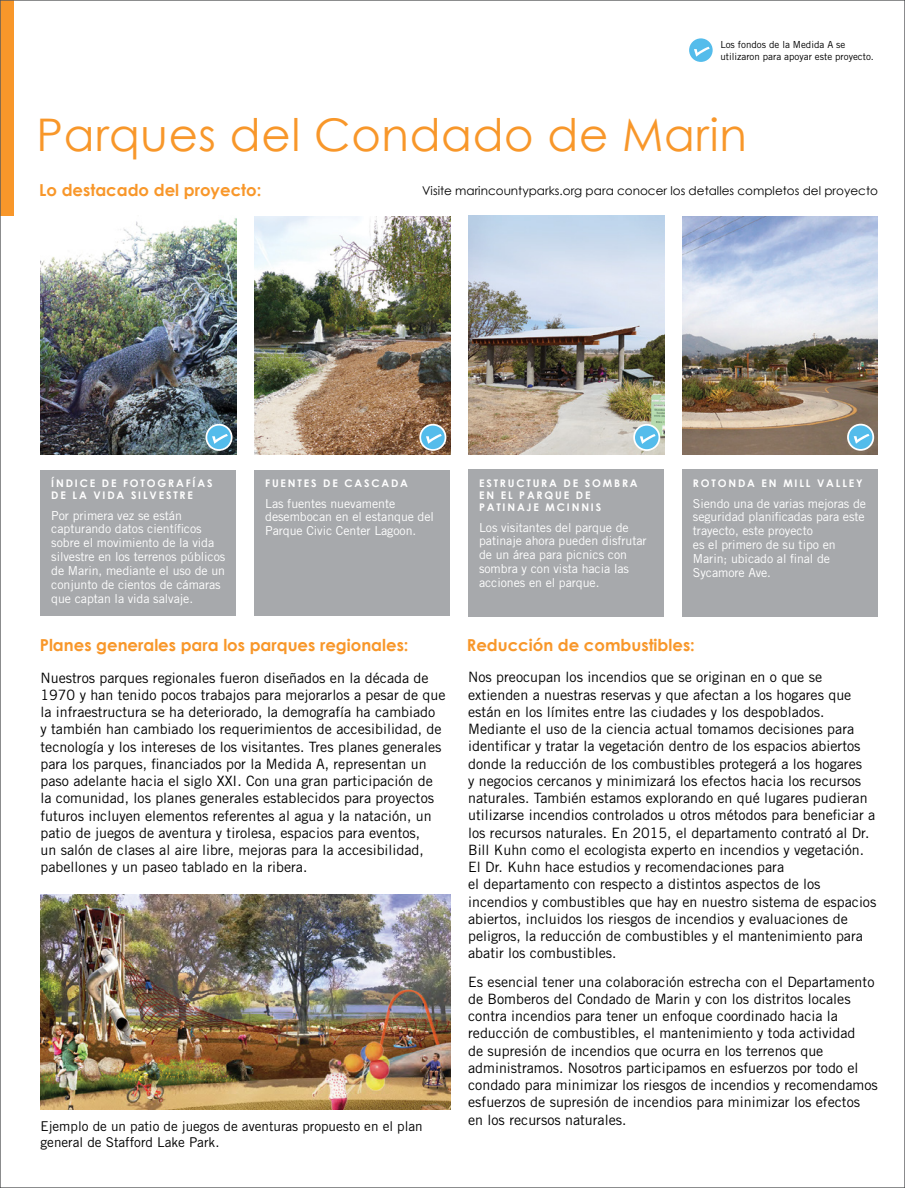
<style>
.page{position:relative;width:905px;height:1188px;background:#fff}
.page>*{position:absolute;margin:0;border:0;box-sizing:border-box;transform-origin:0 0}
.t1{font:45px "Century Gothic";letter-spacing:.015em;color:#f8972a}
.t2{font:700 16.5px "Century Gothic";color:#f8972a}
.t3{font:14.25px/17.2px "Trade Gothic";color:#000}
.t4{font:13.5px/16.5px "Trade Gothic";color:#000}
.t5{font:12.3px/13.8px "Trade Gothic";letter-spacing:-.005em;color:#fff}
.t6{font:12px "Century Gothic";color:#000}
.t7{font:700 10.5px/12px "Century Gothic";letter-spacing:.175em;color:#fff}
.t8{font:9.75px/12px "Trade Gothic";color:#000}
</style>
<div class="page">
<img style="left:468px;top:216px;width:196px;height:239px">
<img style="left:254px;top:216px;width:196px;height:239px">
<img style="left:40px;top:218px;width:196px;height:237px">
<img style="left:682px;top:216px;width:196px;height:239px">
<img style="left:40px;top:894px;width:410px;height:216px">
<div style="left:40px;top:470px;width:196px;height:146px;background:#a7a9ac"></div>
<div style="left:468px;top:470px;width:196px;height:147px;background:#a7a9ac"></div>
<div style="left:682px;top:470px;width:196px;height:147px;background:#a7a9ac"></div>
<div style="left:254px;top:470px;width:196px;height:146px;background:#a7a9ac"></div>
<div style="left:0;top:0;width:13px;height:216px;background:#f8972a"></div>
<div style="left:206px;top:425px;width:26px;height:25px;background:#54bceb;border-radius:50%"></div>
<div style="left:205px;top:424px;width:27px;height:27px;border:2px solid #fff;border-radius:50%"></div>
<svg style="left:212px;top:434px;width:16px;height:10px"></svg>
<div style="left:420px;top:425px;width:25px;height:25px;background:#54bceb;border-radius:50%"></div>
<div style="left:419px;top:424px;width:27px;height:27px;border:2px solid #fff;border-radius:50%"></div>
<svg style="left:426px;top:434px;width:15px;height:10px"></svg>
<div style="left:634px;top:425px;width:25px;height:25px;background:#54bceb;border-radius:50%"></div>
<div style="left:633px;top:424px;width:27px;height:27px;border:2px solid #fff;border-radius:50%"></div>
<svg style="left:640px;top:434px;width:15px;height:10px"></svg>
<div style="left:688px;top:38px;width:25px;height:25px;background:#54bceb;border-radius:50%"></div>
<div style="left:687px;top:37px;width:27px;height:27px;border:2px solid #fff;border-radius:50%"></div>
<svg style="left:694px;top:47px;width:15px;height:10px"></svg>
<div style="left:848px;top:425px;width:25px;height:25px;background:#54bceb;border-radius:50%"></div>
<div style="left:847px;top:424px;width:27px;height:27px;border:2px solid #fff;border-radius:50%"></div>
<svg style="left:853px;top:434px;width:16px;height:10px"></svg>
<p class="t8" style="left:720px;top:39px;width:155px">Los fondos de la Medida A se utilizaron para apoyar este proyecto.</p>
<h1 class="t1" style="left:37px;top:108px;width:712px">Parques del Condado de Marin</h1>
<p class="t2" style="left:39px;top:179px;width:224px">Lo destacado del proyecto:</p>
<p class="t6" style="left:422px;top:183px;width:457px">Visite marincountyparks.org para conocer los detalles completos del proyecto</p>
<p class="t7" style="left:51px;top:477px;width:163px">ÍNDICE DE FOTOGRAFÍAS<br>DE LA VIDA SILVESTRE</p>
<p class="t5" style="left:51px;top:508px;width:175px">Por primera vez se están capturando datos científicos sobre el movimiento de la vida silvestre en los terrenos públicos de Marin, mediante el uso de un conjunto de cientos de cámaras que captan la vida salvaje.</p>
<p class="t7" style="left:265px;top:477px;width:144px">FUENTES DE CASCADA</p>
<p class="t5" style="left:265px;top:496px;width:170px">Las fuentes nuevamente desembocan en el estanque del<br>Parque Civic Center Lagoon.</p>
<p class="t7" style="left:479px;top:477px;width:160px">ESTRUCTURA DE SOMBRA<br>EN EL PARQUE DE<br>PATINAJE MCINNIS</p>
<p class="t5" style="left:479px;top:520px;width:169px">Los visitantes del parque de patinaje ahora pueden disfrutar de un área para picnics con sombra y con vista hacia las acciones en el parque.</p>
<p class="t7" style="left:693px;top:477px;width:171px">ROTONDA EN MILL VALLEY</p>
<p class="t5" style="left:693px;top:496px;width:175px">Siendo una de varias mejoras de seguridad planificadas para este trayecto, este proyecto<br>es el primero de su tipo en<br>Marin; ubicado al final de<br>Sycamore Ave.</p>
<p class="t2" style="left:40px;top:634px;width:370px">Planes generales para los parques regionales:</p>
<p class="t2" style="left:467px;top:634px;width:230px">Reducción de combustibles:</p>
<p class="t3" style="left:40px;top:669px;width:406px">Nuestros parques regionales fueron diseñados en la década de 1970 y han tenido pocos trabajos para mejorarlos a pesar de que la infraestructura se ha deteriorado, la demografía ha cambiado<br>y también han cambiado los requerimientos de accesibilidad, de tecnología y los intereses de los visitantes. Tres planes generales para los parques, financiados por la Medida A, representan un paso adelante hacia el siglo XXI. Con una gran participación de la comunidad, los planes generales establecidos para proyectos futuros incluyen elementos referentes al agua y la natación, un patio de juegos de aventura y tirolesa, espacios para eventos,<br>un salón de clases al aire libre, mejoras para la accesibilidad, pabellones y un paseo tablado en la ribera.</p>
<p class="t4" style="left:40px;top:1118px;width:384px">Ejemplo de un patio de juegos de aventuras propuesto en el plan general de Stafford Lake Park.</p>
<p class="t3" style="left:468px;top:668px;width:410px">Nos preocupan los incendios que se originan en o que se extienden a nuestras reservas y que afectan a los hogares que están en los límites entre las ciudades y los despoblados.<br>Mediante el uso de la ciencia actual tomamos decisiones para identificar y tratar la vegetación dentro de los espacios abiertos donde la reducción de los combustibles protegerá a los hogares<br>y negocios cercanos y minimizará los efectos hacia los recursos naturales. También estamos explorando en qué lugares pudieran utilizarse incendios controlados u otros métodos para beneficiar a los recursos naturales. En 2015, el departamento contrató al Dr.<br>Bill Kuhn como el ecologista experto en incendios y vegetación.<br>El Dr. Kuhn hace estudios y recomendaciones para<br>el departamento con respecto a distintos aspectos de los incendios y combustibles que hay en nuestro sistema de espacios abiertos, incluidos los riesgos de incendios y evaluaciones de peligros, la reducción de combustibles y el mantenimiento para abatir los combustibles.</p>
<p class="t3" style="left:468px;top:973px;width:411px">Es esencial tener una colaboración estrecha con el Departamento de Bomberos del Condado de Marin y con los distritos locales contra incendios para tener un enfoque coordinado hacia la reducción de combustibles, el mantenimiento y toda actividad<br>de supresión de incendios que ocurra en los terrenos que administramos. Nosotros participamos en esfuerzos por todo el condado para minimizar los riesgos de incendios y recomendamos esfuerzos de supresión de incendios para minimizar los efectos en los recursos naturales.</p>
</div>
